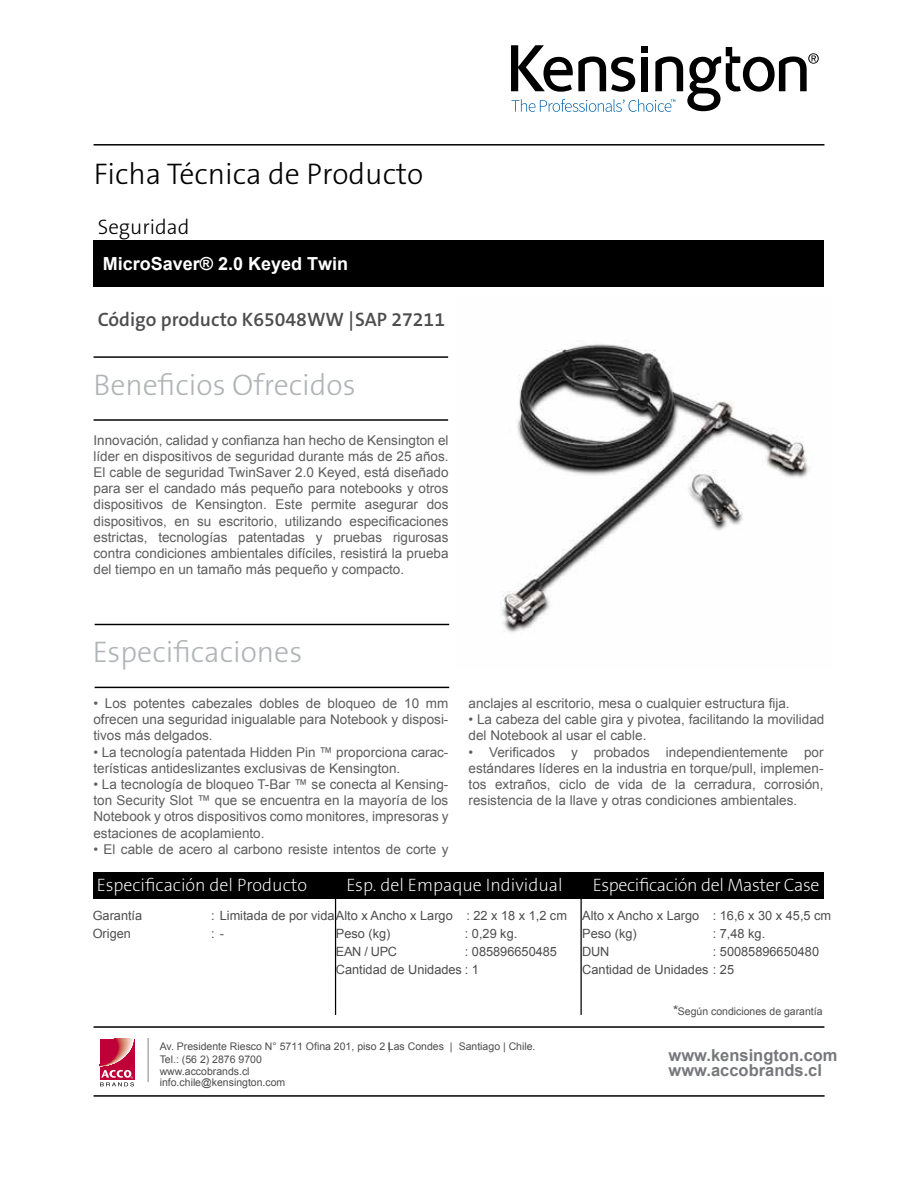
<style>
.page{position:relative;width:918px;height:1188px;background:#fff}
.page>*{position:absolute;margin:0;border:0;box-sizing:border-box;transform-origin:0 0}
.t1{font:30px "The Sans KENSINGTON3 Li";color:#b1b4b6}
.t2{font:30px "The Sans KENSINGTON3 Li";color:#000}
.t3{font:21px "The Sans KENSINGTON3 Li";color:#000}
.t4{font:19.5px "The Sans KENSINGTON6 SB";color:#4d4d4f}
.t5{font:18px "The Sans KENSINGTON2 XL";color:#fff}
.t6{font:18px "The Sans KENSINGTON2 XL";letter-spacing:-.02em;color:#fff}
.t7{font:700 18px "Arial";color:#fff}
.t8{font:700 16.5px "Arial";color:#77787b}
.t9{font:13.5px/16.2px "Arial";color:#5d5d5d;text-align:justify}
.t10{font:12.75px/18px "Arial";color:#4d4d4f}
.t11{font:10.5px/12.6px "Arial";color:#4d4d4f}
.s1{font-size:13.5px}
</style>
<div class="page">
<img style="left:500px;top:344px;width:309px;height:289px">
<hr style="left:94px;top:144px;width:730px;height:2px;background:#000">
<hr style="left:94px;top:1026px;width:730px;height:2px;background:#000">
<hr style="left:94px;top:1095px;width:731px;height:2px;background:#000">
<svg style="left:99px;top:1038px;width:36px;height:49px"></svg>
<svg style="left:100px;top:1039px;width:34px;height:47px;background:#cc4c6b"></svg>
<hr style="left:94px;top:356px;width:354px;height:2px;background:#000">
<hr style="left:94px;top:419px;width:354px;height:2px;background:#000">
<div style="left:94px;top:240px;width:730px;height:47px;background:#000"></div>
<hr style="left:95px;top:624px;width:354px;height:1px;background:#000">
<hr style="left:95px;top:687px;width:354px;height:1px;background:#000">
<div style="left:94px;top:872px;width:730px;height:27px;background:#000"></div>
<hr style="left:335px;top:873px;width:1px;height:142px;background:#000">
<hr style="left:581px;top:873px;width:1px;height:142px;background:#000">
<hr style="left:147px;top:1038px;width:2px;height:44px;background:#abaeb2">
<svg style="left:511px;top:45px;width:308px;height:67px"></svg>
<h1 class="t2" style="left:94px;top:158px;width:331px">Ficha Técnica de Producto</h1>
<h2 class="t3" style="left:98px;top:216px;width:93px">Seguridad</h2>
<h3 class="t7" style="left:103px;top:252px;width:247px">MicroSaver® 2.0 Keyed Twin</h3>
<h3 class="t4" style="left:98px;top:309px;width:349px">Código producto K65048WW | SAP 27211</h3>
<h1 class="t1" style="left:94px;top:369px;width:264px">Beneficios Ofrecidos</h1>
<p class="t9" style="left:94px;top:432px;width:357px">Innovación, calidad y confianza han hecho de Kensington el líder en dispositivos de seguridad durante más de 25 años.<br>El cable de seguridad TwinSaver 2.0 Keyed, está diseñado para ser el candado más pequeño para notebooks y otros dispositivos de Kensington. Este permite asegurar dos dispositivos, en su escritorio, utilizando especificaciones estrictas, tecnologías patentadas y pruebas rigurosas contra condiciones ambientales difíciles, resistirá la prueba del tiempo en un tamaño más pequeño y compacto.</p>
<h1 class="t1" style="left:93px;top:636px;width:211px">Especificaciones</h1>
<p class="t9" style="left:93px;top:695px;width:356px">• Los potentes cabezales dobles de bloqueo de 10 mm ofrecen una seguridad inigualable para Notebook y disposi&shy;tivos más delgados.</p>
<p class="t9" style="left:93px;top:744px;width:357px">• La tecnología patentada Hidden Pin ™ proporciona carac&shy;terísticas antideslizantes exclusivas de Kensington.</p>
<p class="t9" style="left:93px;top:776px;width:357px">• La tecnología de bloqueo T-Bar ™ se conecta al Kensing&shy;ton Security Slot ™ que se encuentra en la mayoría de los Notebook y otros dispositivos como monitores, impresoras y estaciones de acoplamiento.</p>
<p class="t9" style="left:93px;top:841px;width:356px">• El cable de acero al carbono resiste intentos de corte y</p>
<p class="t9" style="left:469px;top:695px;width:323px">anclajes al escritorio, mesa o cualquier estructura fija.</p>
<p class="t9" style="left:469px;top:712px;width:357px">• La cabeza del cable gira y pivotea, facilitando la movilidad del Notebook al usar el cable.</p>
<p class="t9" style="left:469px;top:744px;width:356px">• Verificados y probados independientemente por estándares líderes en la industria en torque/pull, implemen&shy;tos extraños, ciclo de vida de la cerradura, corrosión, resistencia de la llave y otras condiciones ambientales.</p>
<h3 class="t5" style="left:97px;top:875px;width:212px">Especificación del Producto</h3>
<h3 class="t5" style="left:346px;top:875px;width:218px">Esp. del Empaque Individual</h3>
<h3 class="t6" style="left:593px;top:875px;width:228px">Especificación del Master Case</h3>
<p class="t10" style="left:93px;top:907px;width:51px">Garantía</p>
<p class="t10" style="left:211px;top:907px;width:621px">: Limitada de por vidaAlto x Ancho x Largo : 22 x 18 x 1,2 cm Alto x Ancho x Largo : 16,6 x 30 x 45,5 cm</p>
<p class="t10" style="left:93px;top:925px;width:40px">Origen</p>
<p class="t10" style="left:211px;top:925px;width:14px">: -</p>
<p class="t10" style="left:336px;top:925px;width:56px">Peso (kg)</p>
<p class="t10" style="left:465px;top:925px;width:54px">: 0,29 kg.</p>
<p class="t10" style="left:336px;top:943px;width:63px">EAN / UPC</p>
<p class="t10" style="left:582px;top:925px;width:56px">Peso (kg)</p>
<p class="t10" style="left:713px;top:925px;width:54px">: 7,48 kg.</p>
<p class="t10" style="left:582px;top:943px;width:28px">DUN</p>
<p class="t10" style="left:582px;top:943px;width:238px;text-indent:130px">: 50085896650480<br>Cantidad de Unidades : 25</p>
<p class="t11" style="left:673px;top:1005px;width:151px"><span class="s1">*</span>Según condiciones de garantía</p>
<p class="t8" style="left:669px;top:1044px;width:171px">www.kensington.com</p>
<p class="t10" style="left:336px;top:943px;width:223px;text-indent:129px">: 085896650485<br>Cantidad de Unidades : 1</p>
<p class="t11" style="left:160px;top:1040px;width:377px">Av. Presidente Riesco N° 5711 Ofina 201, piso 2 | Las Condes | Santiago | Chile.<br>Tel.: (56 2) 2876 9700</p>
<p class="t11" style="left:160px;top:1065px;width:91px">www.accobrands.cl</p>
<p class="t8" style="left:669px;top:1060px;width:155px">www.accobrands.cl</p>
<p class="t11" style="left:160px;top:1076px;width:127px">info.chile@kensington.com</p>
</div>
